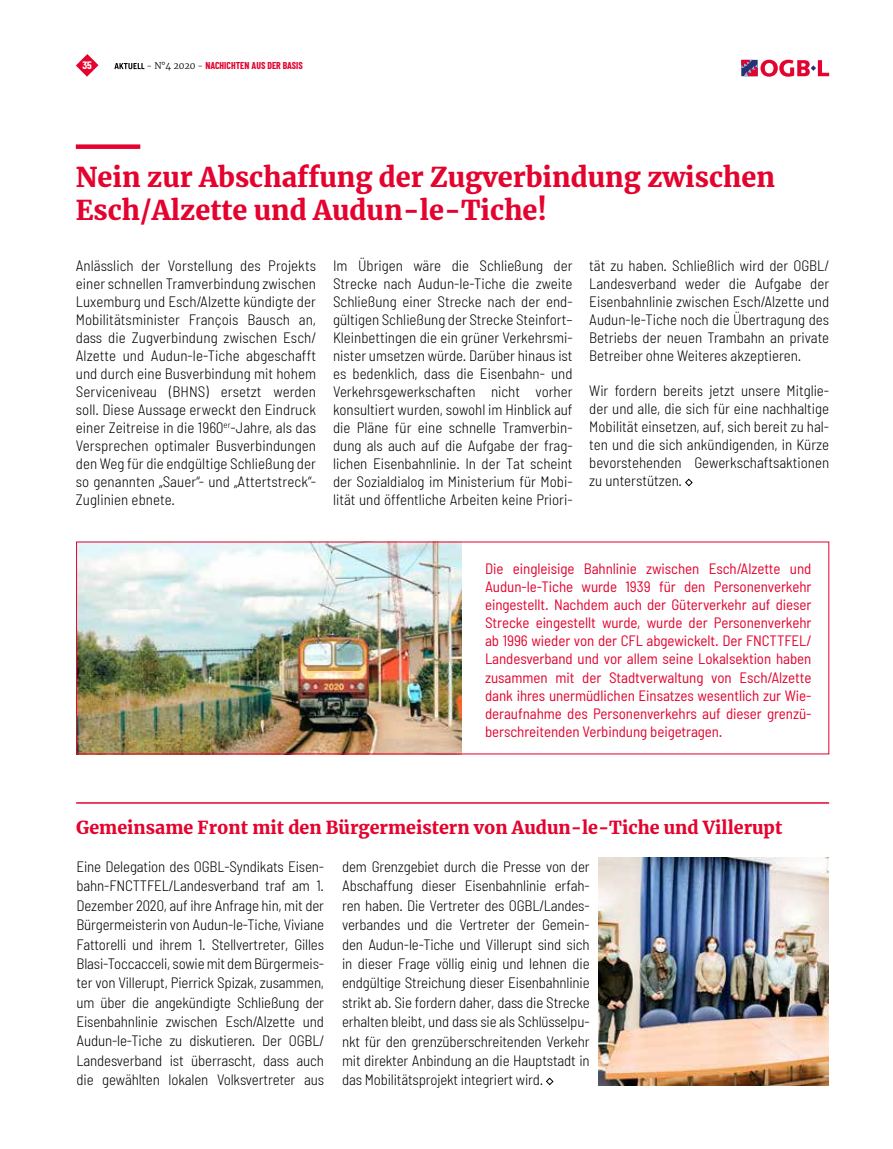
<style>
.page{position:relative;width:893px;height:1149px;background:#fff}
.page>*{position:absolute;margin:0;border:0;box-sizing:border-box;transform-origin:0 0}
.t1{font:900 27px/32.4px "Merriweather";color:#e4032e}
.t2{font:900 17.7px "Merriweather";color:#e4032e}
.t3{font:300 semi-condensed 15px/18px "Barlow";color:#000;text-align:justify}
.t4{font:semi-condensed 15px/18px "Barlow";letter-spacing:-.005em;color:#e4032e;text-align:justify}
.t5{font:700 10.5px "Barlow Condensed";color:#fff}
.t6{font:700 9.75px "Barlow Condensed";color:#e4032e}
.s1{font-family:"Merriweather";font-weight:300;font-size:9px;color:#000}
</style>
<div class="page">
<svg style="left:741px;top:60px;width:88px;height:17px"></svg>
<svg style="left:76px;top:54px;width:22px;height:23px"></svg>
<svg style="left:114px;top:63px;width:30px;height:6px"></svg>
<div style="left:76px;top:144px;width:64px;height:5px;background:#e4032e"></div>
<img style="left:78px;top:543px;width:383px;height:209px">
<svg style="left:685px;top:478px;width:8px;height:8px"></svg>
<hr style="left:76px;top:802px;width:753px;height:1px;background:#e4032e">
<img style="left:598px;top:857px;width:230px;height:227px">
<svg style="left:546px;top:1077px;width:8px;height:8px"></svg>
<p class="t5" style="left:82px;top:58px;width:11px">35</p>
<p class="t6" style="left:147px;top:60px;width:158px"><span class="s1">- N°4 2020 -</span> NACHICHTEN AUS DER BASIS</p>
<h1 class="t1" style="left:76px;top:160px;width:701px">Nein zur Abschaffung der Zugverbindung zwischen<br>Esch/Alzette und Audun-le-Tiche!</h1>
<p class="t3" style="left:76px;top:256px;width:242px">Anlässlich der Vorstellung des Projekts einer schnellen Tramverbindung zwischen Luxemburg und Esch/Alzette kündigte der Mobilitätsminister François Bausch an, dass die Zugverbindung zwischen Esch/ Alzette und Audun-le-Tiche abgeschafft und durch eine Busverbindung mit hohem Serviceniveau (BHNS) ersetzt werden soll. Diese Aussage erweckt den Eindruck einer Zeitreise in die 1960<sup>er</sup>-Jahre, als das Versprechen optimaler Busverbindungen den Weg für die endgültige Schließung der so genannten „Sauer“- und „Attertstreck“- Zuglinien ebnete.</p>
<p class="t3" style="left:333px;top:256px;width:241px">Im Übrigen wäre die Schließung der Strecke nach Audun-le-Tiche die zweite Schließung einer Strecke nach der end&shy;gültigen Schließung der Strecke Steinfort– Kleinbettingen die ein grüner Verkehrsmi&shy;nister umsetzen würde. Darüber hinaus ist es bedenklich, dass die Eisenbahn- und Verkehrsgewerkschaften nicht vorher konsultiert wurden, sowohl im Hinblick auf die Pläne für eine schnelle Tramverbin&shy;dung als auch auf die Aufgabe der frag&shy;lichen Eisenbahnlinie. In der Tat scheint der Sozialdialog im Ministerium für Mobi&shy;lität und öffentliche Arbeiten keine Priori-</p>
<p class="t3" style="left:589px;top:256px;width:241px">tät zu haben. Schließlich wird der OGBL/ Landesverband weder die Aufgabe der Eisenbahnlinie zwischen Esch/Alzette und Audun-le-Tiche noch die Übertragung des Betriebs der neuen Trambahn an private Betreiber ohne Weiteres akzeptieren.</p>
<p class="t3" style="left:589px;top:381px;width:241px">Wir fordern bereits jetzt unsere Mitglie&shy;der und alle, die sich für eine nachhaltige Mobilität einsetzen, auf, sich bereit zu hal&shy;ten und die sich ankündigenden, in Kürze bevorstehenden Gewerkschaftsaktionen zu unterstützen.</p>
<p class="t4" style="left:485px;top:559px;width:328px">Die eingleisige Bahnlinie zwischen Esch/Alzette und Audun-le-Tiche wurde 1939 für den Personenverkehr eingestellt. Nachdem auch der Güterverkehr auf dieser Strecke eingestellt wurde, wurde der Personenverkehr ab 1996 wieder von der CFL abgewickelt. Der FNCTTFEL/ Landesverband und vor allem seine Lokalsektion haben zusammen mit der Stadtverwaltung von Esch/Alzette dank ihres unermüdlichen Einsatzes wesentlich zur Wie&shy;deraufnahme des Personenverkehrs auf dieser grenzü&shy;berschreitenden Verbindung beigetragen.</p>
<p class="t2" style="left:76px;top:814px;width:708px">Gemeinsame Front mit den Bürgermeistern von Audun-le-Tiche und Villerupt</p>
<p class="t3" style="left:77px;top:856px;width:249px;line-height:19.4px">Eine Delegation des OGBL-Syndikats Eisen&shy;bahn-FNCTTFEL/Landesverband traf am 1.<br>Dezember 2020, auf ihre Anfrage hin, mit der Bürgermeisterin von Audun-le-Tiche, Viviane Fattorelli und ihrem 1. Stellvertreter, Gilles Blasi-Toccacceli, sowie mit dem Bürgermeis&shy;ter von Villerupt, Pierrick Spizak, zusammen, um über die angekündigte Schließung der Eisenbahnlinie zwischen Esch/Alzette und Audun-le-Tiche zu diskutieren. Der OGBL/ Landesverband ist überrascht, dass auch die gewählten lokalen Volksvertreter aus</p>
<p class="t3" style="left:342px;top:856px;width:249px;line-height:19.4px">dem Grenzgebiet durch die Presse von der Abschaffung dieser Eisenbahnlinie erfah&shy;ren haben. Die Vertreter des OGBL/Landes&shy;verbandes und die Vertreter der Gemein&shy;den Audun-le-Tiche und Villerupt sind sich in dieser Frage völlig einig und lehnen die endgültige Streichung dieser Eisenbahnlinie strikt ab. Sie fordern daher, dass die Strecke erhalten bleibt, und dass sie als Schlüsselpu&shy;nkt für den grenzüberschreitenden Verkehr mit direkter Anbindung an die Hauptstadt in das Mobilitätsprojekt integriert wird.</p>
</div>
